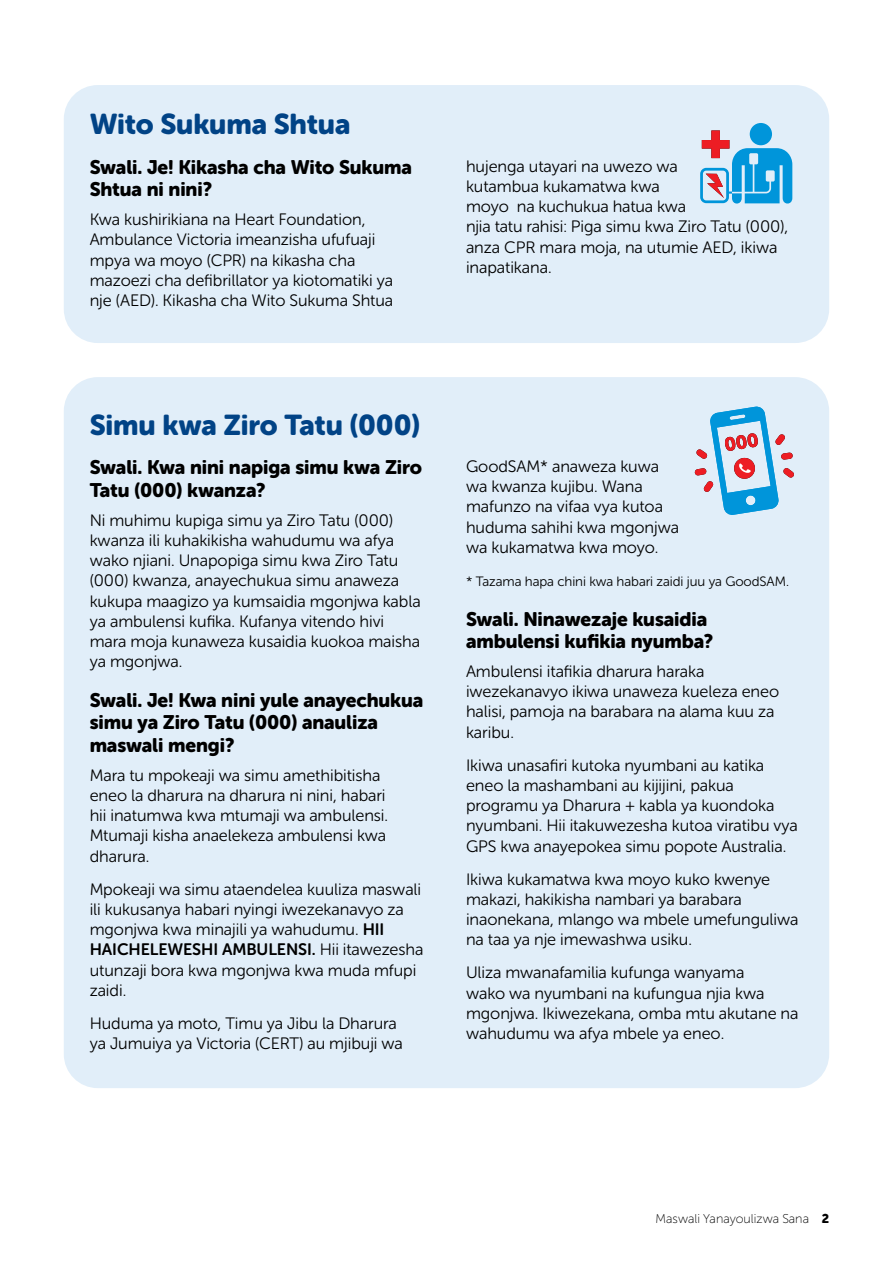
<style>
.page{position:relative;width:893px;height:1263px;background:#fff}
.page>*{position:absolute;margin:0;border:0;box-sizing:border-box;transform-origin:0 0}
.t1{font:28.5px "Museo Sans Rounded 900";letter-spacing:-.01em;color:#014386}
.t2{font:19.5px/22.5px "Museo Sans Rounded 900";letter-spacing:-.005em;color:#000}
.t3{font:16.5px/20.2px "Museo Sans Rounded 300";letter-spacing:-.005em;color:#000}
.t4{font:16.5px "Museo Sans Rounded 700";letter-spacing:-.005em;color:#000}
.t5{font:13.5px "Museo Sans Rounded 300";letter-spacing:-.005em;color:#000}
.t6{font:12.75px "Museo Sans Rounded 100";color:#000}
.s1{font-family:"Museo Sans Rounded 700"}
.s2{font-family:"Museo Sans Rounded 300"}
.s3{font-family:"Museo Sans Rounded 900"}
</style>
<div class="page">
<div style="left:64px;top:377px;width:765px;height:711px;background:#e1eef9;border-radius:34px"></div>
<div style="left:64px;top:85px;width:765px;height:258px;background:#e1eef9;border-radius:34px"></div>
<div style="left:750px;top:123px;width:22px;height:22px;background:#0095da;border-radius:50%"></div>
<svg style="left:700px;top:130px;width:92px;height:74px"></svg>
<svg style="left:695px;top:406px;width:99px;height:109px"></svg>
<h1 class="t1" style="left:90px;top:108px;width:262px">Wito Sukuma Shtua</h1>
<p class="t2" style="left:90px;top:156px;width:324px">Swali. Je! Kikasha cha Wito Sukuma<br>Shtua ni nini?</p>
<p class="t3" style="left:90px;top:210px;width:305px">Kwa kushirikiana na Heart Foundation, Ambulance Victoria imeanzisha ufufuaji mpya wa moyo (CPR) na kikasha cha mazoezi cha defibrillator ya kiotomatiki ya nje (AED). Kikasha cha Wito Sukuma Shtua</p>
<h1 class="t1" style="left:90px;top:409px;width:332px">Simu kwa Ziro Tatu (000)</h1>
<p class="t2" style="left:90px;top:456px;width:334px">Swali. Kwa nini napiga simu kwa Ziro<br>Tatu (000) kwanza?</p>
<p class="t3" style="left:90px;top:510px;width:333px">Ni muhimu kupiga simu ya Ziro Tatu (000) kwanza ili kuhakikisha wahudumu wa afya wako njiani. Unapopiga simu kwa Ziro Tatu (000) kwanza, anayechukua simu anaweza kukupa maagizo ya kumsaidia mgonjwa kabla ya ambulensi kufika. Kufanya vitendo hivi mara moja kunaweza kusaidia kuokoa maisha ya mgonjwa.</p>
<p class="t2" style="left:90px;top:689px;width:335px">Swali. Je! Kwa nini yule anayechukua simu ya Ziro Tatu (000) anauliza maswali mengi?</p>
<p class="t3" style="left:90px;top:765px;width:300px">Mara tu mpokeaji wa simu amethibitisha eneo la dharura na dharura ni nini, habari hii inatumwa kwa mtumaji wa ambulensi.<br>Mtumaji kisha anaelekeza ambulensi kwa dharura.</p>
<p class="t3" style="left:90px;top:879px;width:333px">Mpokeaji wa simu ataendelea kuuliza maswali ili kukusanya habari nyingi iwezekanavyo za mgonjwa kwa minajili ya wahudumu. <span class="s1">HII</span></p>
<p class="t4" style="left:90px;top:940px;width:335px">HAICHELEWESHI AMBULENSI. <span class="s2">Hii itawezesha</span></p>
<p class="t3" style="left:90px;top:960px;width:328px">utunzaji bora kwa mgonjwa kwa muda mfupi zaidi.</p>
<p class="t3" style="left:90px;top:1013px;width:315px">Huduma ya moto, Timu ya Jibu la Dharura ya Jumuiya ya Victoria (CERT) au mjibuji wa</p>
<p class="t3" style="left:466px;top:156px;width:324px">hujenga utayari na uwezo wa<br>kutambua kukamatwa kwa<br>moyo na kuchukua hatua kwa<br>njia tatu rahisi: Piga simu kwa Ziro Tatu (000), anza CPR mara moja, na utumie AED, ikiwa inapatikana.</p>
<p class="t3" style="left:466px;top:456px;width:215px">GoodSAM* anaweza kuwa wa kwanza kujibu. Wana mafunzo na vifaa vya kutoa huduma sahihi kwa mgonjwa wa kukamatwa kwa moyo.</p>
<p class="t5" style="left:466px;top:574px;width:324px">* Tazama hapa chini kwa habari zaidi juu ya GoodSAM.</p>
<p class="t2" style="left:466px;top:607px;width:249px">Swali. Ninawezaje kusaidia ambulensi kufikia nyumba?</p>
<p class="t3" style="left:466px;top:661px;width:315px">Ambulensi itafikia dharura haraka iwezekanavyo ikiwa unaweza kueleza eneo halisi, pamoja na barabara na alama kuu za karibu.</p>
<p class="t3" style="left:466px;top:755px;width:333px">Ikiwa unasafiri kutoka nyumbani au katika eneo la mashambani au kijijini, pakua programu ya Dharura + kabla ya kuondoka nyumbani. Hii itakuwezesha kutoa viratibu vya GPS kwa anayepokea simu popote Australia.</p>
<p class="t3" style="left:466px;top:869px;width:334px">Ikiwa kukamatwa kwa moyo kuko kwenye makazi, hakikisha nambari ya barabara inaonekana, mlango wa mbele umefunguliwa na taa ya nje imewashwa usiku.</p>
<p class="t3" style="left:466px;top:963px;width:334px">Uliza mwanafamilia kufunga wanyama<br>wako wa nyumbani na kufungua njia kwa mgonjwa. Ikiwezekana, omba mtu akutane na wahudumu wa afya mbele ya eneo.</p>
<p class="t6" style="left:656px;top:1211px;width:175px">Maswali Yanayoulizwa Sana <span class="s3">2</span></p>
</div>
